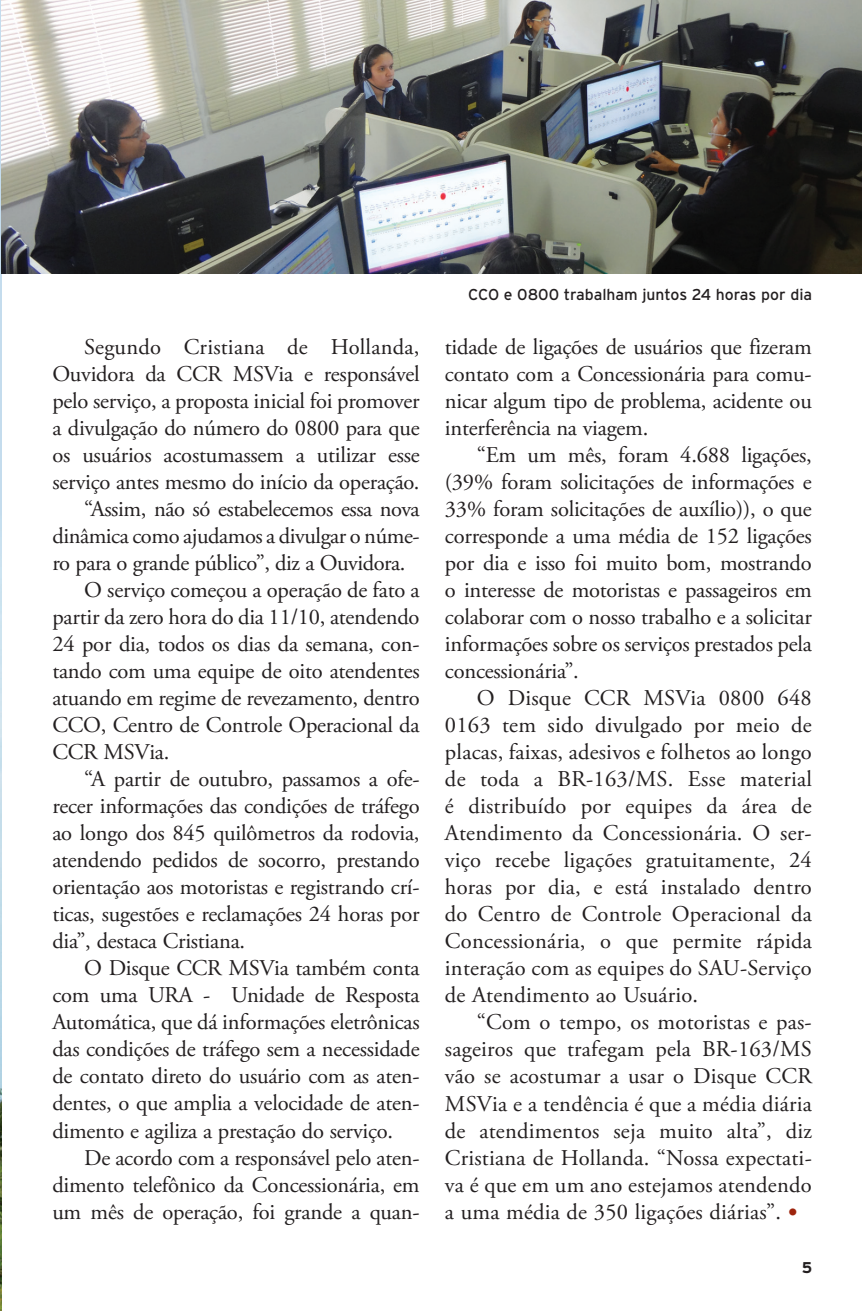
<style>
.page{position:relative;width:862px;height:1311px;background:#fff}
.page>*{position:absolute;margin:0;border:0;box-sizing:border-box;transform-origin:0 0}
.t1{font:22.5px/27px "Adobe Garamond Pro";letter-spacing:-.01em;color:#231f20;text-align:justify}
.t2{font:22.5px "Adobe Garamond Pro";letter-spacing:.01em;color:#231f20}
.t3{font:15.75px "Interstate";color:#231f20}
.t4{font:700 15.53px "Interstate";color:#231f20}
.s1{font-family:"Frutiger LT Std";font-weight:900;font-stretch:condensed;font-size:20.25px;color:#9e240d}
</style>
<div class="page">
<img style="left:0;top:4px;width:2px;height:1306px">
<img style="left:2px;top:0;width:860px;height:273px">
<p class="t2" style="left:84px;top:333px;width:337px">Segundo Cristiana de Hollanda,</p>
<p class="t1" style="left:52px;top:361px;width:369px">Ouvidora da CCR MSVia e responsável</p>
<p class="t1" style="left:52px;top:388px;width:369px">pelo serviço, a proposta inicial foi promover</p>
<p class="t1" style="left:52px;top:415px;width:369px">a divulgação do número do 0800 para que</p>
<p class="t1" style="left:52px;top:442px;width:369px">os usuários acostumassem a utilizar esse</p>
<p class="t1" style="left:52px;top:469px;width:369px">serviço antes mesmo do início da operação.</p>
<p class="t1" style="left:84px;top:496px;width:337px">“Assim, não só estabelecemos essa nova</p>
<p class="t1" style="left:52px;top:523px;width:369px">dinâmica como ajudamos a divulgar o núme-</p>
<p class="t1" style="left:52px;top:550px;width:355px">ro para o grande público”, diz a Ouvidora.</p>
<p class="t1" style="left:84px;top:577px;width:337px">O serviço começou a operação de fato a</p>
<p class="t1" style="left:52px;top:604px;width:369px">partir da zero hora do dia 11/10, atendendo</p>
<p class="t1" style="left:52px;top:631px;width:369px">24 por dia, todos os dias da semana, con-</p>
<p class="t1" style="left:52px;top:658px;width:369px">tando com uma equipe de oito atendentes</p>
<p class="t1" style="left:52px;top:685px;width:369px">atuando em regime de revezamento, dentro</p>
<p class="t1" style="left:52px;top:712px;width:369px">CCO, Centro de Controle Operacional da</p>
<p class="t1" style="left:52px;top:739px;width:118px">CCR MSVia.</p>
<p class="t1" style="left:84px;top:766px;width:337px">“A partir de outubro, passamos a ofe-</p>
<p class="t1" style="left:52px;top:793px;width:369px">recer informações das condições de tráfego</p>
<p class="t1" style="left:52px;top:820px;width:369px">ao longo dos 845 quilômetros da rodovia,</p>
<p class="t1" style="left:52px;top:847px;width:369px">atendendo pedidos de socorro, prestando</p>
<p class="t1" style="left:52px;top:874px;width:369px">orientação aos motoristas e registrando crí-</p>
<p class="t1" style="left:52px;top:901px;width:369px">ticas, sugestões e reclamações 24 horas por</p>
<p class="t1" style="left:52px;top:928px;width:194px">dia”, destaca Cristiana.</p>
<p class="t1" style="left:84px;top:955px;width:337px">O Disque CCR MSVia também conta</p>
<p class="t1" style="left:52px;top:982px;width:369px">com uma URA - Unidade de Resposta</p>
<p class="t1" style="left:52px;top:1009px;width:369px">Automática, que dá informações eletrônicas</p>
<p class="t1" style="left:52px;top:1036px;width:369px">das condições de tráfego sem a necessidade</p>
<p class="t1" style="left:52px;top:1063px;width:369px">de contato direto do usuário com as aten-</p>
<p class="t1" style="left:52px;top:1090px;width:369px">dentes, o que amplia a velocidade de aten-</p>
<p class="t1" style="left:52px;top:1117px;width:342px">dimento e agiliza a prestação do serviço.</p>
<p class="t1" style="left:84px;top:1144px;width:337px">De acordo com a responsável pelo aten-</p>
<p class="t1" style="left:52px;top:1171px;width:369px">dimento telefônico da Concessionária, em</p>
<p class="t1" style="left:52px;top:1198px;width:369px">um mês de operação, foi grande a quan-</p>
<p class="t3" style="left:468px;top:286px;width:345px">CCO e 0800 trabalham juntos 24 horas por dia</p>
<p class="t1" style="left:445px;top:334px;width:368px">tidade de ligações de usuários que fizeram contato com a Concessionária para comu&shy;nicar algum tipo de problema, acidente ou interferência na viagem.</p>
<p class="t1" style="left:445px;top:442px;width:368px;text-indent:32px">“Em um mês, foram 4.688 ligações, (39% foram solicitações de informações e 33% foram solicitações de auxílio)), o que corresponde a uma média de 152 ligações por dia e isso foi muito bom, mostrando o interesse de motoristas e passageiros em colaborar com o nosso trabalho e a solicitar informações sobre os serviços prestados pela concessionária”.</p>
<p class="t1" style="left:445px;top:685px;width:368px;text-indent:32px">O Disque CCR MSVia 0800 648<br>0163 tem sido divulgado por meio de placas, faixas, adesivos e folhetos ao longo de toda a BR-163/MS. Esse material é distribuído por equipes da área de Atendimento da Concessionária. O ser&shy;viço recebe ligações gratuitamente, 24 horas por dia, e está instalado dentro do Centro de Controle Operacional da Concessionária, o que permite rápida interação com as equipes do SAU-Serviço de Atendimento ao Usuário.</p>
<p class="t1" style="left:445px;top:1009px;width:368px;text-indent:32px">“Com o tempo, os motoristas e pas&shy;sageiros que trafegam pela BR-163/MS vão se acostumar a usar o Disque CCR MSVia e a tendência é que a média diária de atendimentos seja muito alta”, diz Cristiana de Hollanda. “Nossa expectati&shy;va é que em um ano estejamos atendendo a uma média de 350 ligações diárias”. <span class="s1">•</span></p>
<p class="t4" style="left:802px;top:1258px;width:12px">5</p>
</div>
